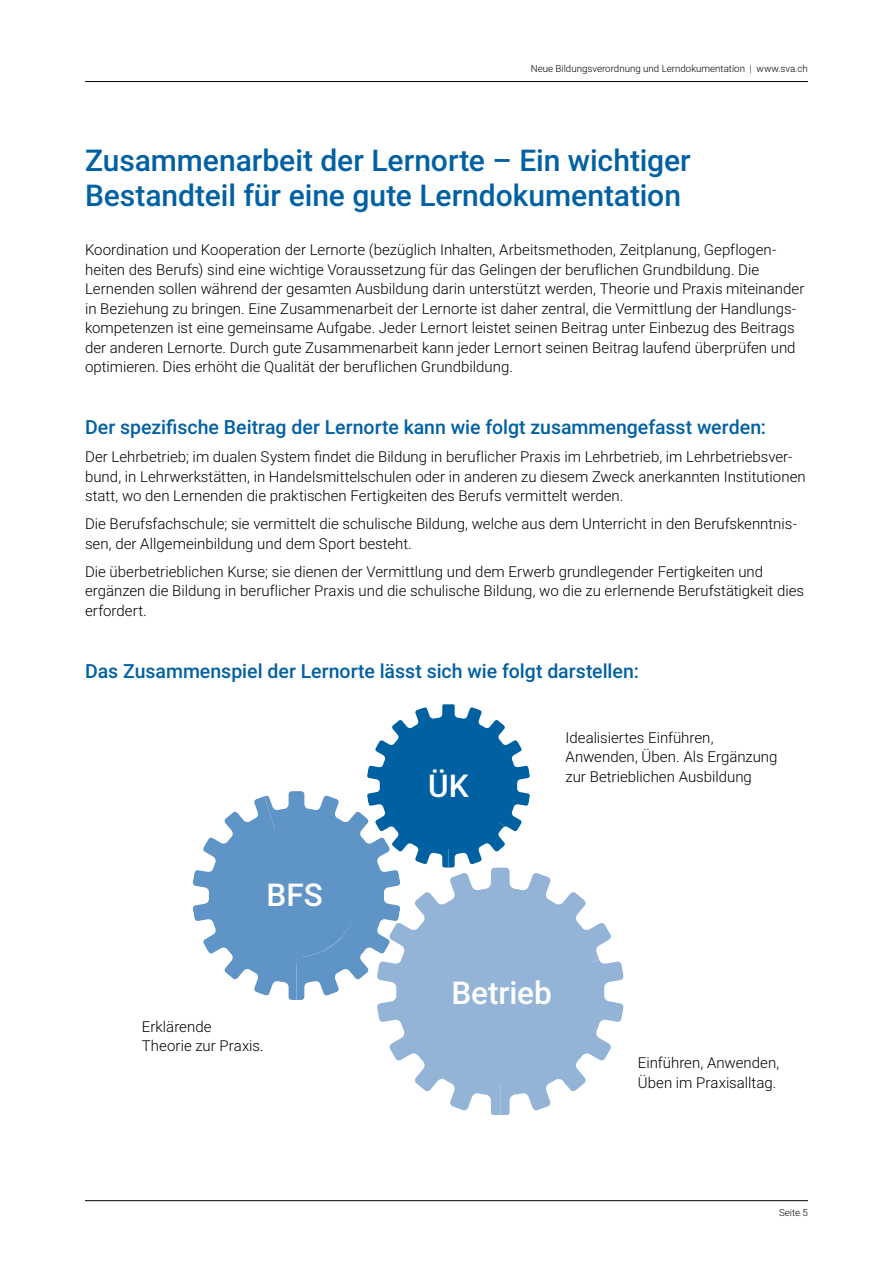
<style>
.page{position:relative;width:893px;height:1263px;background:#fff}
.page>*{position:absolute;margin:0;border:0;box-sizing:border-box;transform-origin:0 0}
.t1{font:500 31.5px "Roboto";letter-spacing:-.005em;color:#fff}
.t2{font:500 30px/34.5px "Roboto";color:#0061a2}
.t3{font:500 19.5px "Roboto";color:#0061a2}
.t4{font:300 15px/19.5px "Roboto";color:#000}
.t5{font:300 9.75px "Roboto";color:#000}
</style>
<div class="page">
<hr style="left:85px;top:81px;width:723px;height:1px;background:#000">
<hr style="left:85px;top:1200px;width:723px;height:1px;background:#000">
<svg style="left:193px;top:704px;width:431px;height:411px"></svg>
<div style="left:411px;top:901px;width:182px;height:182px;background:#93b3d7;border-radius:50%"></div>
<div style="left:385px;top:721px;width:128px;height:128px;background:#0061a2;border-radius:50%"></div>
<div style="left:232px;top:830px;width:127px;height:127px;background:#5e94c6;border-radius:50%"></div>
<p class="t5" style="left:531px;top:62px;width:279px">Neue Bildungsverordnung und Lerndokumentation | www.sva.ch</p>
<h2 class="t2" style="left:85px;top:142px;width:607px">Zusammenarbeit der Lernorte – Ein wichtiger<br>Bestandteil für eine gute Lerndokumentation</h2>
<p class="t4" style="left:85px;top:239px;width:721px">Koordination und Kooperation der Lernorte (bezüglich Inhalten, Arbeitsmethoden, Zeitplanung, Gepflogen&shy;heiten des Berufs) sind eine wichtige Voraussetzung für das Gelingen der beruflichen Grundbildung. Die Lernenden sollen während der gesamten Ausbildung darin unterstützt werden, Theorie und Praxis miteinander in Beziehung zu bringen. Eine Zusammenarbeit der Lernorte ist daher zentral, die Vermittlung der Handlungs&shy;kompetenzen ist eine gemeinsame Aufgabe. Jeder Lernort leistet seinen Beitrag unter Einbezug des Beitrags der anderen Lernorte. Durch gute Zusammenarbeit kann jeder Lernort seinen Beitrag laufend überprüfen und optimieren. Dies erhöht die Qualität der beruflichen Grundbildung.</p>
<h3 class="t3" style="left:85px;top:413px;width:682px">Der spezifische Beitrag der Lernorte kann wie folgt zusammengefasst werden:</h3>
<p class="t4" style="left:85px;top:446px;width:722px">Der Lehrbetrieb; im dualen System findet die Bildung in beruflicher Praxis im Lehrbetrieb, im Lehrbetriebsver&shy;bund, in Lehrwerkstätten, in Handelsmittelschulen oder in anderen zu diesem Zweck anerkannten Institutionen statt, wo den Lernenden die praktischen Fertigkeiten des Berufs vermittelt werden.</p>
<p class="t4" style="left:85px;top:513px;width:713px">Die Berufsfachschule; sie vermittelt die schulische Bildung, welche aus dem Unterricht in den Berufskenntnis&shy;sen, der Allgemeinbildung und dem Sport besteht.</p>
<p class="t4" style="left:85px;top:561px;width:720px">Die überbetrieblichen Kurse; sie dienen der Vermittlung und dem Erwerb grundlegender Fertigkeiten und ergänzen die Bildung in beruflicher Praxis und die schulische Bildung, wo die zu erlernende Berufstätigkeit dies erfordert.</p>
<h3 class="t3" style="left:85px;top:657px;width:555px">Das Zusammenspiel der Lernorte lässt sich wie folgt darstellen:</h3>
<h1 class="t1" style="left:267px;top:872px;width:58px">BFS</h1>
<p class="t4" style="left:142px;top:1016px;width:124px">Erklärende<br>Theorie zur Praxis.</p>
<h1 class="t1" style="left:428px;top:764px;width:42px">ÜK</h1>
<p class="t4" style="left:566px;top:727px;width:213px">Idealisiertes Einführen,<br>Anwenden, Üben. Als Ergänzung zur Betrieblichen Ausbildung</p>
<h1 class="t1" style="left:451px;top:970px;width:102px">Betrieb</h1>
<p class="t4" style="left:638px;top:1052px;width:143px">Einführen, Anwenden,<br>Üben im Praxisalltag.</p>
<p class="t5" style="left:779px;top:1205px;width:30px">Seite 5</p>
</div>
